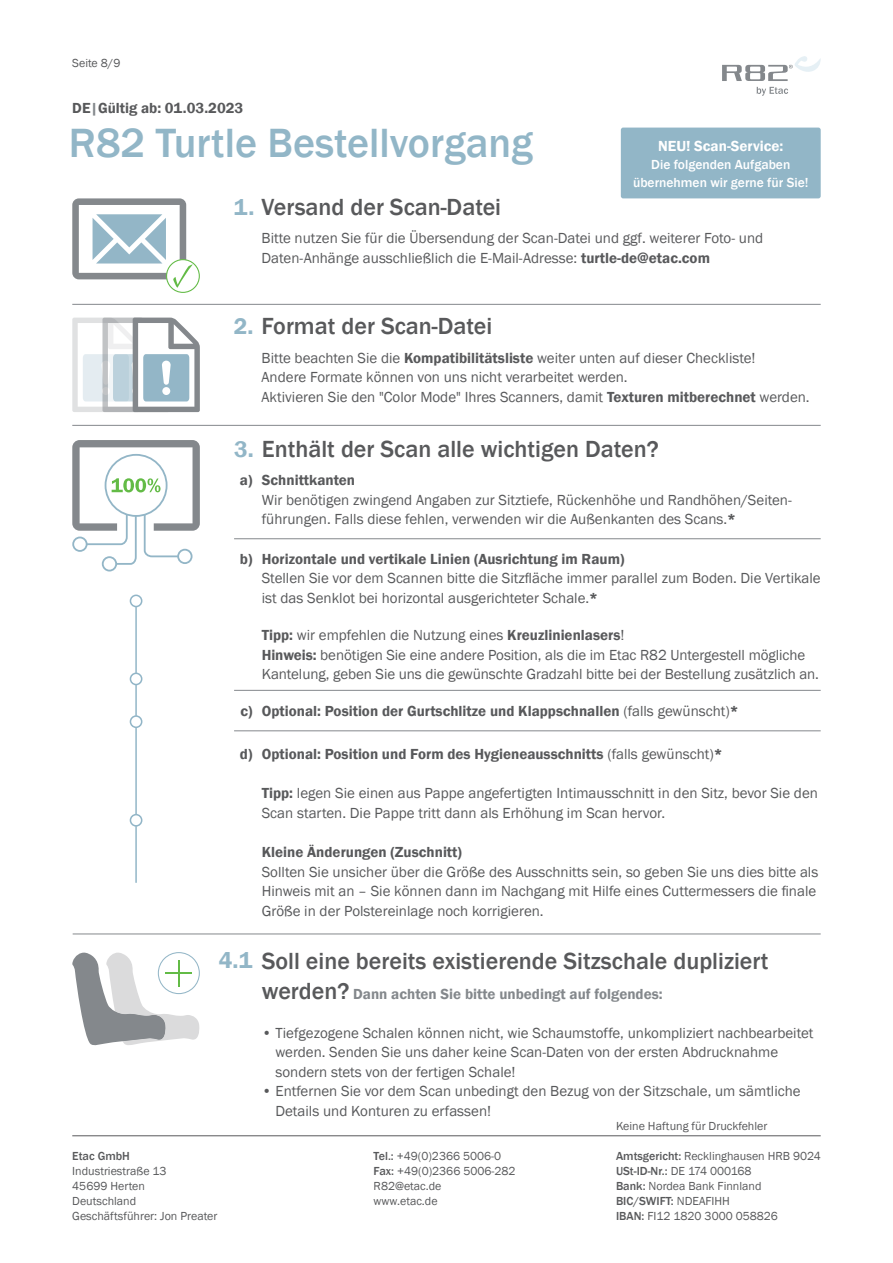
<style>
.page{position:relative;width:893px;height:1263px;background:#fff}
.page>*{position:absolute;margin:0;border:0;box-sizing:border-box;transform-origin:0 0}
.t1{font:500 42px "Franklin Gothic";color:#92b6c7}
.t2{font:500 24px "Franklin Gothic";color:#58595b}
.t3{font:15px/19.5px "Franklin Gothic";color:#58595b}
.t4{font:600 15px "Franklin Gothic";color:#58595b}
.t5{font:600 15px "Franklin Gothic";color:#84888c}
.t6{font:600 15px "Franklin Gothic";color:#fff}
.t7{font:500 13.5px/18px "Franklin Gothic";color:#fff;text-align:center}
.t8{font:12px/15px "Franklin Gothic";color:#58595b}
.t9{font:500 12px "Franklin Gothic";color:#58595b}
.s1{color:#84888c}
.s2{font-weight:600;font-size:23.25px;color:#92b6c7}
.s3{font-weight:600}
.s4{font-weight:400}
.s5{font-weight:500;font-size:24px;color:#58595b}
.s6{font-weight:500}
</style>
<div class="page">
<svg style="left:722px;top:56px;width:99px;height:25px"></svg>
<svg style="left:757px;top:87px;width:31px;height:9px"></svg>
<hr style="left:72px;top:304px;width:749px;height:1px;background:#84888c">
<hr style="left:72px;top:425px;width:749px;height:1px;background:#84888c">
<hr style="left:234px;top:538px;width:587px;height:1px;background:#84888c">
<hr style="left:234px;top:690px;width:587px;height:1px;background:#84888c">
<hr style="left:234px;top:730px;width:587px;height:1px;background:#84888c">
<hr style="left:73px;top:933px;width:748px;height:1px;background:#84888c">
<svg style="left:167px;top:260px;width:32px;height:32px"></svg>
<div style="left:166px;top:259px;width:34px;height:34px;border:1px solid #63bb46;border-radius:50%"></div>
<svg style="left:72px;top:198px;width:121px;height:90px"></svg>
<svg style="left:72px;top:318px;width:128px;height:94px"></svg>
<svg style="left:72px;top:952px;width:128px;height:93px"></svg>
<hr style="left:166px;top:972px;width:26px;height:2px;background:#63bb46">
<svg style="left:72px;top:440px;width:128px;height:131px"></svg>
<svg style="left:130px;top:594px;width:12px;height:13px"></svg>
<hr style="left:135px;top:607px;width:2px;height:66px;background:#92b6c7">
<svg style="left:130px;top:672px;width:12px;height:13px"></svg>
<hr style="left:135px;top:685px;width:2px;height:30px;background:#92b6c7">
<svg style="left:130px;top:715px;width:12px;height:13px"></svg>
<hr style="left:135px;top:728px;width:2px;height:86px;background:#92b6c7">
<svg style="left:130px;top:814px;width:12px;height:13px"></svg>
<hr style="left:135px;top:826px;width:2px;height:56px;background:#92b6c7">
<div style="left:621px;top:128px;width:200px;height:70px;background:#92b6c7;border-radius:2px"></div>
<hr style="left:72px;top:1135px;width:749px;height:1px;background:#58595b">
<p class="t8" style="left:72px;top:55px;width:50px">Seite 8/9</p>
<p class="t4" style="left:72px;top:99px;width:173px">DE<span class="s1">|</span>Gültig ab: 01.03.2023</p>
<h1 class="t1" style="left:69px;top:117px;width:466px">R82 Turtle Bestellvorgang</h1>
<h2 class="t2" style="left:234px;top:192px;width:269px"><span class="s2">1.</span> Versand der Scan-Datei</h2>
<p class="t6" style="left:658px;top:136px;width:127px">NEU! Scan-Service:</p>
<p class="t7" style="left:633px;top:155px;width:177px">Die folgenden Aufgaben übernehmen wir gerne für Sie!</p>
<p class="t3" style="left:262px;top:229px;width:503px">Bitte nutzen Sie für die Übersendung der Scan-Datei und ggf. weiterer Foto- und<br>Daten-Anhänge ausschließlich die E-Mail-Adresse: <span class="s3">turtle-de@etac.com</span></p>
<h2 class="t2" style="left:234px;top:312px;width:260px"><span class="s2">2.</span> Format der Scan-Datei</h2>
<p class="t3" style="left:262px;top:348px;width:550px">Bitte beachten Sie die <span class="s3">Kompatibilitätsliste</span> weiter unten auf dieser Checkliste!<br>Andere Formate können von uns nicht verarbeitet werden.<br>Aktivieren Sie den "Color Mode" Ihres Scanners, damit <span class="s3">Texturen mitberechnet</span> werden.</p>
<h2 class="t2" style="left:234px;top:434px;width:426px"><span class="s2">3.</span> Enthält der Scan alle wichtigen Daten?</h2>
<p class="t4" style="left:240px;top:471px;width:14px">a)</p>
<p class="t4" style="left:262px;top:471px;width:95px">Schnittkanten</p>
<p class="t3" style="left:262px;top:490px;width:531px">Wir benötigen zwingend Angaben zur Sitztiefe, Rückenhöhe und Randhöhen/Seiten&shy;führungen. Falls diese fehlen, verwenden wir die Außenkanten des Scans.<span class="s3">*</span></p>
<p class="t4" style="left:240px;top:550px;width:14px">b)</p>
<p class="t4" style="left:262px;top:550px;width:364px">Horizontale und vertikale Linien (Ausrichtung im Raum)</p>
<p class="t3" style="left:262px;top:569px;width:560px">Stellen Sie vor dem Scannen bitte die Sitzfläche immer parallel zum Boden. Die Vertikale ist das Senklot bei horizontal ausgerichteter Schale.<span class="s3">*</span></p>
<p class="t3" style="left:262px;top:626px;width:559px"><span class="s3">Tipp:</span> wir empfehlen die Nutzung eines <span class="s3">Kreuzlinienlasers</span>!<br><span class="s3">Hinweis:</span> benötigen Sie eine andere Position, als die im Etac R82 Untergestell mögliche<br>Kantelung, geben Sie uns die gewünschte Gradzahl bitte bei der Bestellung zusätzlich an.</p>
<p class="t4" style="left:240px;top:702px;width:500px">c) Optional: Position der Gurtschlitze und Klappschnallen <span class="s4">(falls gewünscht)</span>*</p>
<p class="t4" style="left:262px;top:745px;width:462px">Optional: Position und Form des Hygieneausschnitts <span class="s4">(falls gewünscht)</span>*</p>
<p class="t3" style="left:262px;top:784px;width:558px"><span class="s3">Tipp:</span> legen Sie einen aus Pappe angefertigten Intimausschnitt in den Sitz, bevor Sie den<br>Scan starten. Die Pappe tritt dann als Erhöhung im Scan hervor.</p>
<p class="t4" style="left:240px;top:745px;width:14px">d)</p>
<p class="t4" style="left:262px;top:843px;width:202px">Kleine Änderungen (Zuschnitt)</p>
<p class="t3" style="left:262px;top:862px;width:558px">Sollten Sie unsicher über die Größe des Ausschnitts sein, so geben Sie uns dies bitte als<br>Hinweis mit an – Sie können dann im Nachgang mit Hilfe eines Cuttermessers die finale<br>Größe in der Polstereinlage noch korrigieren.</p>
<h2 class="t2" style="left:219px;top:946px;width:551px"><span class="s2">4.1</span> Soll eine bereits existierende Sitzschale dupliziert</h2>
<p class="t5" style="left:262px;top:985px;width:402px"><span class="s5">werden?</span> Dann achten Sie bitte unbedingt auf folgendes:</p>
<p class="t3" style="left:275px;top:1023px;width:539px;text-indent:-14px">• Tiefgezogene Schalen können nicht, wie Schaumstoffe, unkompliziert nachbearbeitet werden. Senden Sie uns daher keine Scan-Daten von der ersten Abdrucknahme sondern stets von der fertigen Schale!</p>
<p class="t3" style="left:275px;top:1082px;width:527px;text-indent:-14px">• Entfernen Sie vor dem Scan unbedingt den Bezug von der Sitzschale, um sämtliche<br>Details und Konturen zu erfassen!</p>
<p class="t9" style="left:72px;top:1149px;width:59px">Etac GmbH</p>
<p class="t8" style="left:72px;top:1164px;width:147px">Industriestraße 13<br>45699 Herten<br>Deutschland<br>Geschäftsführer: Jon Preater</p>
<p class="t8" style="left:616px;top:1118px;width:153px">Keine Haftung für Druckfehler</p>
<p class="t8" style="left:374px;top:1149px;width:143px"><span class="s6">Tel.:</span> +49(0)2366 5006-0<br><span class="s6">Fax:</span> +49(0)2366 5006-282<br>R82@etac.de<br>www.etac.de</p>
<p class="t8" style="left:616px;top:1149px;width:206px"><span class="s6">Amtsgericht:</span> Recklinghausen HRB 9024<br><span class="s6">USt-ID-Nr.:</span> DE 174 000168<br><span class="s6">Bank:</span> Nordea Bank Finnland<br><span class="s6">BIC/SWIFT:</span> NDEAFIHH<br><span class="s6">IBAN:</span> FI12 1820 3000 058826</p>
</div>
